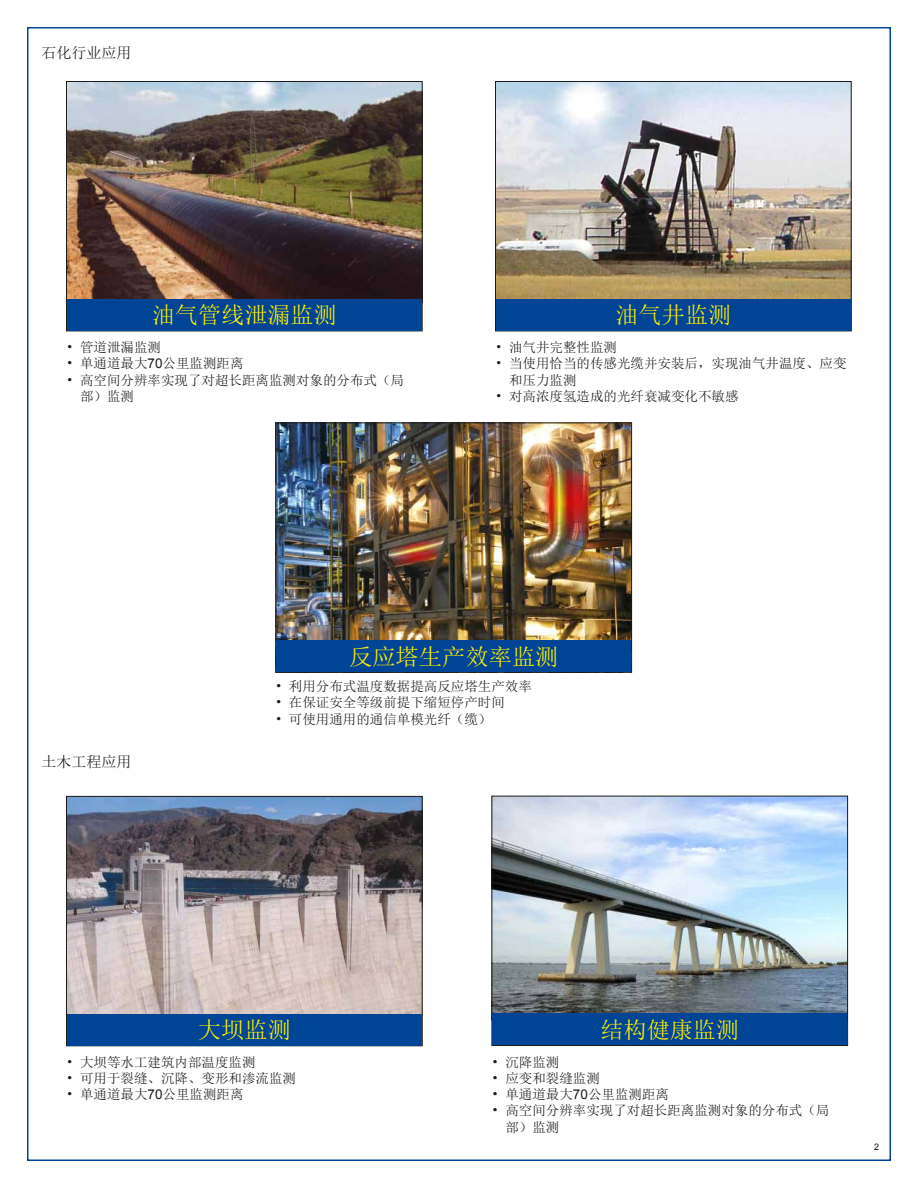
<style>
.page{position:relative;width:918px;height:1188px;background:#fff}
.page>*{position:absolute;margin:0;border:0;box-sizing:border-box;transform-origin:0 0}
.t1{font:23.25px "Sim Sun";color:#ffed00}
.t2{font:23.1px "Sim Sun";color:#ffed00}
.t3{font:15px "Sim Sun";color:#1c1b1a}
.t4{font:13.5px/16.2px "Sim Sun";color:#1c1b1a}
.t5{font:9px "Arial";color:#1c1b1a}
.s1{font-family:"Arial"}
</style>
<div class="page">
<img style="left:68px;top:83px;width:353px;height:216px">
<div style="left:66px;top:81px;width:357px;height:250px;border:1px solid #1c1b1a"></div>
<div style="left:67px;top:299px;width:355px;height:31px;background:#004595"></div>
<img style="left:497px;top:83px;width:353px;height:216px">
<div style="left:495px;top:81px;width:357px;height:250px;border:1px solid #1c1b1a"></div>
<div style="left:496px;top:299px;width:355px;height:31px;background:#004595"></div>
<img style="left:277px;top:424px;width:353px;height:217px">
<div style="left:275px;top:422px;width:357px;height:251px;border:1px solid #1c1b1a"></div>
<div style="left:276px;top:641px;width:355px;height:31px;background:#004595"></div>
<img style="left:68px;top:798px;width:353px;height:216px">
<div style="left:66px;top:796px;width:357px;height:250px;border:1px solid #1c1b1a"></div>
<div style="left:67px;top:1014px;width:355px;height:31px;background:#004595"></div>
<img style="left:493px;top:798px;width:353px;height:216px">
<div style="left:491px;top:796px;width:357px;height:250px;border:1px solid #1c1b1a"></div>
<div style="left:492px;top:1014px;width:355px;height:31px;background:#004595"></div>
<p class="t3" style="left:41px;top:45px;width:91px">石化行业应用</p>
<h2 class="t2" style="left:152px;top:303px;width:186px">油气管线泄漏监测</h2>
<p class="t4" style="left:67px;top:339px;width:96px">• 管道泄漏监测</p>
<p class="t4" style="left:67px;top:355px;width:179px">• 单通道最大<span class="s1">70</span>公里监测距离</p>
<p class="t4" style="left:80px;top:372px;width:325px;text-indent:-14px">• 高空间分辨率实现了对超长距离监测对象的分布式（局部）监测</p>
<h1 class="t1" style="left:615px;top:303px;width:118px">油气井监测</h1>
<p class="t4" style="left:496px;top:339px;width:123px">• 油气井完整性监测</p>
<p class="t4" style="left:509px;top:355px;width:339px;text-indent:-14px">• 当使用恰当的传感光缆并安装后，实现油气井温度、应变和压力监测</p>
<p class="t4" style="left:496px;top:388px;width:244px">• 对高浓度氢造成的光纤衰减变化不敏感</p>
<p class="t3" style="left:41px;top:754px;width:91px">土木工程应用</p>
<h1 class="t1" style="left:349px;top:645px;width:211px">反应塔生产效率监测</h1>
<p class="t4" style="left:275px;top:678px;width:258px">• 利用分布式温度数据提高反应塔生产效率</p>
<p class="t4" style="left:275px;top:694px;width:231px">• 在保证安全等级前提下缩短停产时间</p>
<p class="t4" style="left:275px;top:711px;width:217px">• 可使用通用的通信单模光纤（缆）</p>
<h1 class="t1" style="left:198px;top:1018px;width:95px">大坝监测</h1>
<p class="t4" style="left:67px;top:1054px;width:190px">• 大坝等水工建筑内部温度监测</p>
<p class="t4" style="left:67px;top:1070px;width:231px">• 可用于裂缝、沉降、变形和渗流监测</p>
<p class="t4" style="left:67px;top:1086px;width:179px">• 单通道最大<span class="s1">70</span>公里监测距离</p>
<h2 class="t2" style="left:601px;top:1018px;width:140px">结构健康监测</h2>
<p class="t4" style="left:492px;top:1054px;width:69px">• 沉降监测</p>
<p class="t4" style="left:492px;top:1070px;width:109px">• 应变和裂缝监测</p>
<p class="t4" style="left:492px;top:1086px;width:179px">• 单通道最大<span class="s1">70</span>公里监测距离</p>
<p class="t4" style="left:505px;top:1102px;width:325px;text-indent:-14px">• 高空间分辨率实现了对超长距离监测对象的分布式（局部）监测</p>
<p class="t5" style="left:874px;top:1142px;width:7px">2</p>
</div>
